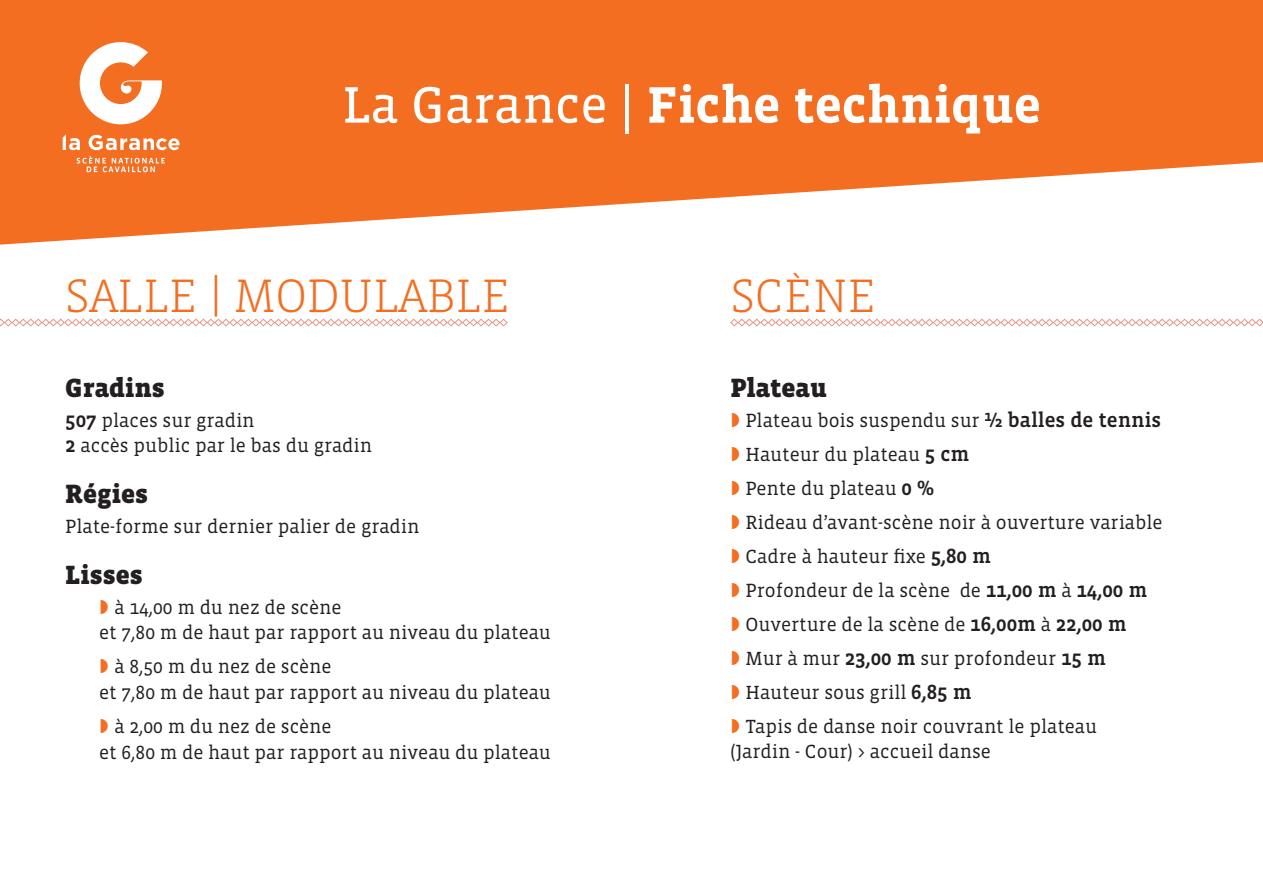
<style>
.page{position:relative;width:1263px;height:893px;background:#fff}
.page>*{position:absolute;margin:0;border:0;box-sizing:border-box;transform-origin:0 0}
.t1{font:700 52.5px "Vista Slab OT";color:#fff}
.t2{font:300 48px "Vista Slab OT";color:#f36e21}
.t3{font:900 27px "Vista Slab OT";color:#231f20}
.t4{font:19.5px/34px "Vista Slab OT";color:#231f20}
.s1{font-weight:400}
.s2{font-weight:500;font-size:21px}
</style>
<div class="page">
<svg style="left:0;top:318px;width:508px;height:9px"></svg>
<svg style="left:0;top:0;width:1263px;height:245px;fill:#f36e21"></svg>
<svg style="left:63px;top:42px;width:117px;height:130px"></svg>
<svg style="left:730px;top:318px;width:533px;height:9px"></svg>
<h1 class="t1" style="left:342px;top:78px;width:700px"><span class="s1">La Garance |</span> Fiche technique</h1>
<h2 class="t2" style="left:65px;top:271px;width:447px">SALLE | MODULABLE</h2>
<h2 class="t2" style="left:730px;top:271px;width:148px">SCÈNE</h2>
<h3 class="t3" style="left:65px;top:374px;width:101px">Gradins</h3>
<p class="t4" style="left:65px;top:408px;width:308px;line-height:25.5px"><span class="s2">507</span> places sur gradin<br><span class="s2">2</span> accès public par le bas du gradin</p>
<h3 class="t3" style="left:65px;top:480px;width:84px">Régies</h3>
<p class="t4" style="left:65px;top:510px;width:356px">Plate-forme sur dernier palier de gradin</p>
<h3 class="t3" style="left:65px;top:561px;width:79px">Lisses</h3>
<p class="t4" style="left:99px;top:595px;width:453px;line-height:25.5px;text-indent:15px">à 14,00 m du nez de scène<br>et 7,80 m de haut par rapport au niveau du plateau</p>
<p class="t4" style="left:99px;top:654px;width:453px;line-height:25.5px;text-indent:15px">à 8,50 m du nez de scène<br>et 7,80 m de haut par rapport au niveau du plateau</p>
<p class="t4" style="left:99px;top:714px;width:453px;line-height:25.5px;text-indent:15px">à 2,00 m du nez de scène<br>et 6,80 m de haut par rapport au niveau du plateau</p>
<h3 class="t3" style="left:730px;top:374px;width:98px">Plateau</h3>
<p class="t4" style="left:745px;top:404px;width:419px">Plateau bois suspendu sur <span class="s2">½ balles de tennis </span>Hauteur du plateau <span class="s2">5 cm<br></span>Pente du plateau <span class="s2">0 %<br></span>Rideau d’avant-scène noir à ouverture variable Cadre à hauteur fixe <span class="s2">5,80 m<br></span>Profondeur de la scène de <span class="s2">11,00 m</span> à <span class="s2">14,00 m </span>Ouverture de la scène de <span class="s2">16,00m</span> à <span class="s2">22,00 m </span>Mur à mur <span class="s2">23,00 m</span> sur profondeur <span class="s2">15 m </span>Hauteur sous grill <span class="s2">6,85 m<br></span>Tapis de danse noir couvrant le plateau</p>
<p class="t4" style="left:730px;top:735px;width:262px">(Jardin - Cour) &gt; accueil danse</p>
</div>
